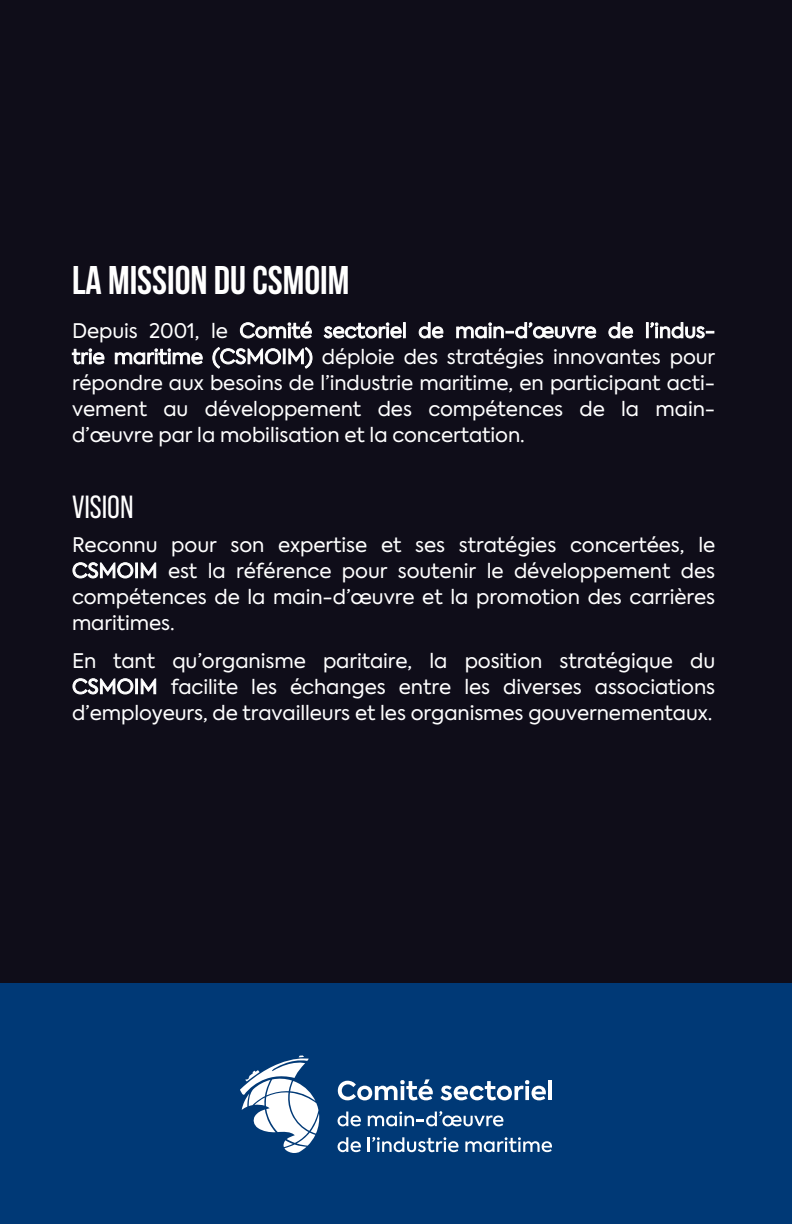
<style>
.page{position:relative;width:792px;height:1224px;background:#0f0d19}
.page>*{position:absolute;margin:0;border:0;box-sizing:border-box;transform-origin:0 0}
.t1{font:700 40px "Bebas Neue";color:#fff}
.t2{font:32px "Bebas Neue Pro";color:#fff}
.t3{font:20px/26px "Axiforma";letter-spacing:-.005em;color:#fff;text-align:justify}
</style>
<div class="page">
<div style="left:0;top:984px;width:792px;height:240px;background:#003976"></div>
<svg style="left:338px;top:1079px;width:95px;height:21px"></svg>
<svg style="left:441px;top:1080px;width:105px;height:20px"></svg>
<hr style="left:548px;top:1081px;width:4px;height:19px;background:#fff">
<svg style="left:338px;top:1112px;width:23px;height:14px"></svg>
<svg style="left:368px;top:1111px;width:135px;height:15px"></svg>
<svg style="left:338px;top:1137px;width:23px;height:15px"></svg>
<svg style="left:368px;top:1137px;width:91px;height:15px"></svg>
<svg style="left:465px;top:1137px;width:87px;height:15px"></svg>
<svg style="left:240px;top:1055px;width:80px;height:98px"></svg>
<h1 class="t1" style="left:72px;top:258px;width:279px">LA MISSION DU CSMOIM</h1>
<p class="t3" style="left:72px;top:318px;width:645px">Depuis 2001, le Comité sectoriel de main-d’œuvre de l’indus&shy;trie maritime (CSMOIM) déploie des stratégies innovantes pour répondre aux besoins de l’industrie maritime, en participant acti&shy;vement au développement des compétences de la main&shy;d’œuvre par la mobilisation et la concertation.</p>
<h2 class="t2" style="left:72px;top:489px;width:63px">VISION</h2>
<p class="t3" style="left:72px;top:532px;width:645px">Reconnu pour son expertise et ses stratégies concertées, le CSMOIM est la référence pour soutenir le développement des compétences de la main-d’œuvre et la promotion des carrières maritimes.</p>
<p class="t3" style="left:72px;top:648px;width:645px">En tant qu’organisme paritaire, la position stratégique du CSMOIM facilite les échanges entre les diverses associations d’employeurs, de travailleurs et les organismes gouvernementaux.</p>
</div>
